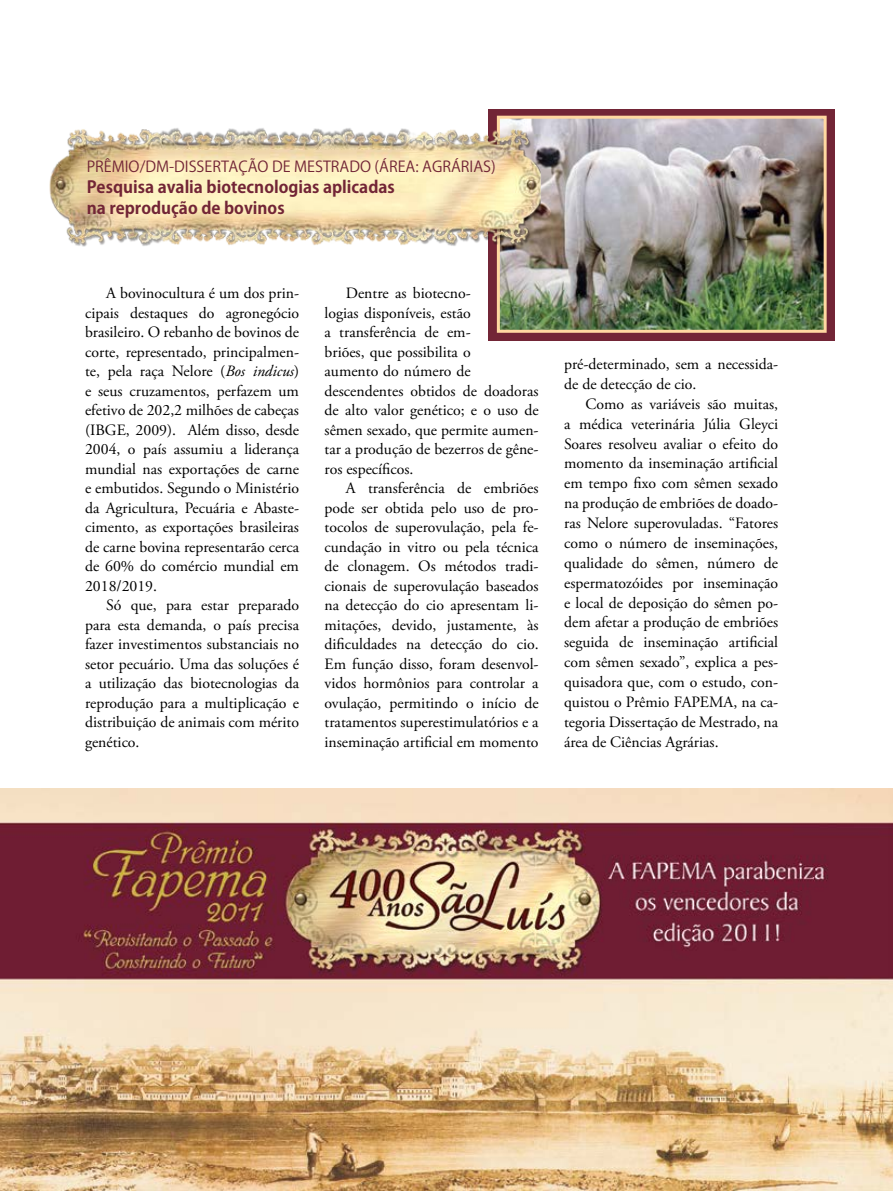
<style>
.page{position:relative;width:893px;height:1191px;background:#fff}
.page>*{position:absolute;margin:0;border:0;box-sizing:border-box;transform-origin:0 0}
.t1{font:700 16.5px/21px "Koz Go Pr 6 N";color:#722536}
.t2{font:15.75px/19.5px "Adobe Garamond Pro";color:#000;text-align:justify}
.t3{font:15px "Koz Go Pr 6 N";color:#722536}
.s1{font-style:italic}
</style>
<div class="page">
<div style="left:488px;top:109px;width:346px;height:231px;background:#722536"></div>
<img style="left:501px;top:120px;width:322px;height:209px">
<div style="left:497px;top:116px;width:330px;height:217px;border:3px solid #ffd8a1"></div>
<img style="left:49px;top:124px;width:531px;height:126px">
<img style="left:0;top:788px;width:893px;height:403px">
<p class="t3" style="left:87px;top:158px;width:411px">PRÊMIO/DM-DISSERTAÇÃO DE MESTRADO (ÁREA: AGRÁRIAS)</p>
<p class="t1" style="left:87px;top:176px;width:310px">Pesquisa avalia biotecnologias aplicadas na reprodução de bovinos</p>
<p class="t2" style="left:85px;top:284px;width:216px;text-indent:21px">A bovinocultura é um dos prin&shy;cipais destaques do agronegócio brasileiro. O rebanho de bovinos de corte, representado, principalmen&shy;te, pela raça Nelore (<span class="s1">Bos indicus</span>) e seus cruzamentos, perfazem um efetivo de 202,2 milhões de cabeças (IBGE, 2009). Além disso, desde 2004, o país assumiu a liderança mundial nas exportações de carne e embutidos. Segundo o Ministério da Agricultura, Pecuária e Abaste&shy;cimento, as exportações brasileiras de carne bovina representarão cerca de 60% do comércio mundial em 2018/2019.</p>
<p class="t2" style="left:85px;top:596px;width:216px;text-indent:21px">Só que, para estar preparado para esta demanda, o país precisa fazer investimentos substanciais no setor pecuário. Uma das soluções é a utilização das biotecnologias da reprodução para a multiplicação e distribuição de animais com mérito genético.</p>
<p class="t2" style="left:325px;top:284px;width:216px;text-align:left;text-indent:21px">Dentre as biotecno-<br>logias disponíveis, estão<br>a transferência de em-<br>briões, que possibilita o<br>aumento do número de descendentes obtidos de doadoras de alto valor genético; e o uso de sêmen sexado, que permite aumen&shy;tar a produção de bezerros de gêne&shy;ros específicos.</p>
<p class="t2" style="left:325px;top:479px;width:216px;text-indent:21px">A transferência de embriões pode ser obtida pelo uso de pro&shy;tocolos de superovulação, pela fe&shy;cundação in vitro ou pela técnica de clonagem. Os métodos tradi&shy;cionais de superovulação baseados na detecção do cio apresentam li&shy;mitações, devido, justamente, às dificuldades na detecção do cio.<br>Em função disso, foram desenvol&shy;vidos hormônios para controlar a ovulação, permitindo o início de tratamentos superestimulatórios e a inseminação artificial em momento</p>
<p class="t2" style="left:564px;top:354px;width:216px;line-height:20px">pré-determinado, sem a necessida&shy;de de detecção de cio.</p>
<p class="t2" style="left:564px;top:394px;width:216px;line-height:20px;text-indent:21px">Como as variáveis são muitas, a médica veterinária Júlia Gleyci Soares resolveu avaliar o efeito do momento da inseminação artificial em tempo fixo com sêmen sexado na produção de embriões de doado&shy;ras Nelore superovuladas. “Fatores como o número de inseminações, qualidade do sêmen, número de espermatozóides por inseminação e local de deposição do sêmen po&shy;dem afetar a produção de embriões seguida de inseminação artificial com sêmen sexado”, explica a pes&shy;quisadora que, com o estudo, con&shy;quistou o Prêmio FAPEMA, na ca&shy;tegoria Dissertação de Mestrado, na área de Ciências Agrárias.</p>
</div>
